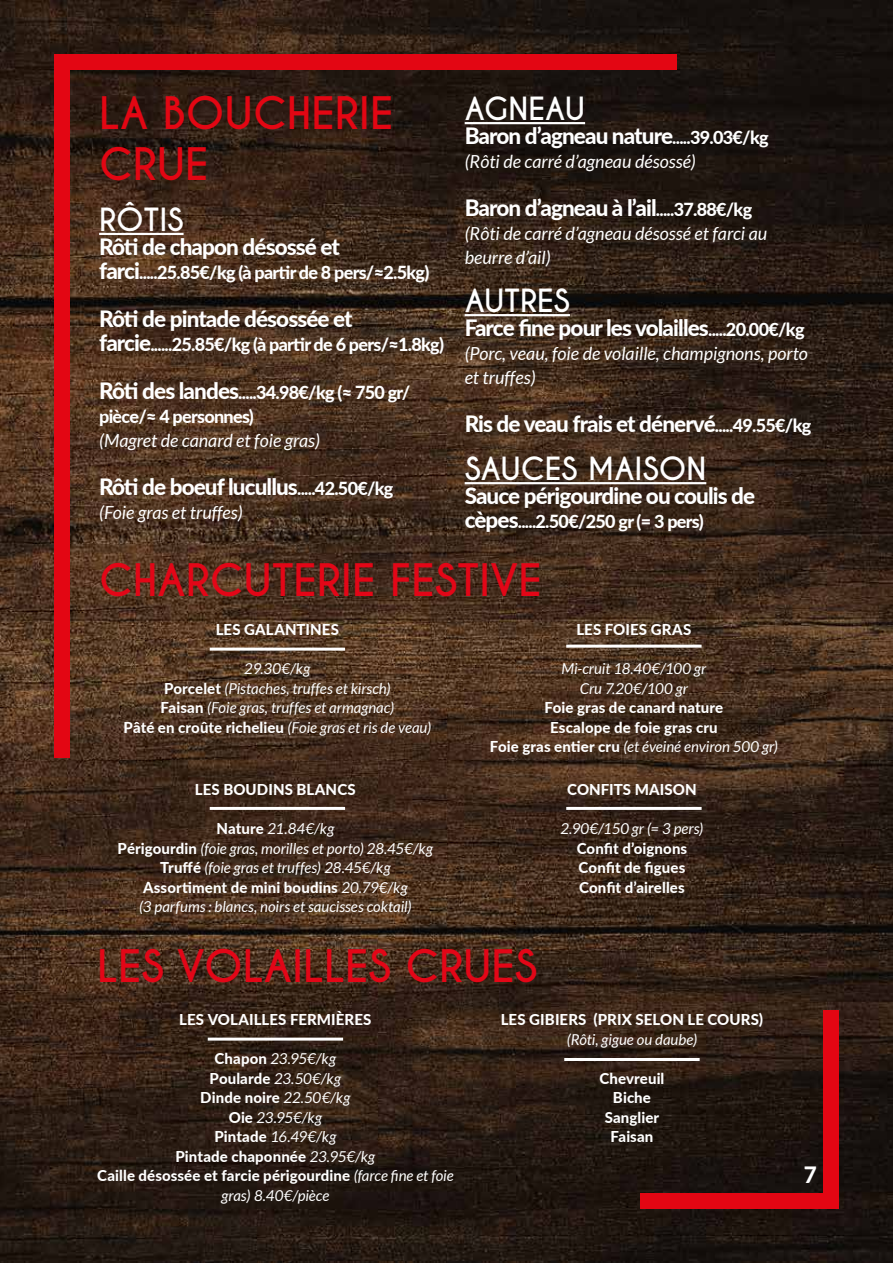
<style>
.page{position:relative;width:893px;height:1263px;background:#fff}
.page>*{position:absolute;margin:0;border:0;box-sizing:border-box;transform-origin:0 0}
.t1{font:700 42px "Caviar Dreams";color:#e30617}
.t2{font:700 42px/50.4px "Caviar Dreams";color:#e30613}
.t3{font:700 30px "Caviar Dreams";color:#fff}
.t4{font:800 22.5px "Lato";letter-spacing:-.04em;color:#fff}
.t5{font:italic 18px/24px "Lato";color:#fff}
.t6{font:800 18px/24px "Lato";letter-spacing:-.04em;color:#fff}
.t7{font:italic 15px/19.5px "Lato";color:#fff;text-align:center}
.t8{font:800 15px/19.5px "Lato";letter-spacing:.005em;color:#fff;text-align:center}
.s1{font-size:22.5px}
.s2{font-size:18px}
.s3{font-weight:800;font-style:normal}
.s4{font-weight:400;font-style:italic}
</style>
<div class="page">
<img style="left:0;top:0;width:893px;height:1263px">
<div style="left:54px;top:54px;width:622px;height:15px;background:#e30613"></div>
<div style="left:54px;top:62px;width:15px;height:696px;background:#e30613"></div>
<div style="left:641px;top:1193px;width:198px;height:16px;background:#e30613"></div>
<div style="left:823px;top:1010px;width:16px;height:198px;background:#e30613"></div>
<hr style="left:99px;top:233px;width:85px;height:2px;background:#fff">
<hr style="left:465px;top:122px;width:120px;height:2px;background:#fff">
<hr style="left:465px;top:314px;width:105px;height:2px;background:#fff">
<hr style="left:465px;top:482px;width:241px;height:2px;background:#fff">
<hr style="left:210px;top:648px;width:135px;height:3px;background:#fff">
<hr style="left:566px;top:645px;width:136px;height:3px;background:#fff">
<hr style="left:210px;top:807px;width:135px;height:3px;background:#fff">
<hr style="left:566px;top:807px;width:136px;height:3px;background:#fff">
<hr style="left:208px;top:1037px;width:135px;height:3px;background:#fff">
<hr style="left:564px;top:1058px;width:136px;height:3px;background:#fff">
<h1 class="t2" style="left:99px;top:90px;width:296px">LA BOUCHERIE<br>CRUE</h1>
<h2 class="t3" style="left:99px;top:201px;width:86px">RÔTIS</h2>
<h3 class="t4" style="left:99px;top:230px;width:242px">Rôti de chapon désossé et</h3>
<p class="t6" style="left:99px;top:259px;width:332px"><span class="s1">farci</span>.....25.85€/kg (à partir de 8 pers/≈2.5kg)</p>
<h3 class="t4" style="left:99px;top:302px;width:255px">Rôti de pintade désossée et</h3>
<p class="t6" style="left:99px;top:331px;width:346px"><span class="s1">farcie</span>......25.85€/kg (à partir de 6 pers/≈1.8kg)</p>
<p class="t6" style="left:99px;top:379px;width:313px"><span class="s1">Rôti des landes</span>.....34.98€/kg (≈ 750 gr/ pièce/≈ 4 personnes)</p>
<p class="t5" style="left:99px;top:429px;width:223px">(Magret de canard et foie gras)</p>
<h3 class="t4" style="left:99px;top:470px;width:296px">Rôti de boeuf lucullus<span class="s2">.....42.50€/kg</span></h3>
<p class="t5" style="left:99px;top:501px;width:145px">(Foie gras et truffes)</p>
<h2 class="t3" style="left:465px;top:91px;width:122px">AGNEAU</h2>
<h3 class="t4" style="left:465px;top:119px;width:305px">Baron d’agneau nature<span class="s2">.....39.03€/kg</span></h3>
<p class="t5" style="left:465px;top:150px;width:233px">(Rôti de carré d’agneau désossé)</p>
<h3 class="t4" style="left:465px;top:191px;width:289px">Baron d’agneau à l’ail<span class="s2">.....37.88€/kg</span></h3>
<p class="t5" style="left:465px;top:222px;width:304px">(Rôti de carré d’agneau désossé et farci au beurre d’ail)</p>
<h2 class="t3" style="left:465px;top:283px;width:107px">AUTRES</h2>
<h3 class="t4" style="left:465px;top:311px;width:341px">Farce fine pour les volailles<span class="s2">.....20.00€/kg</span></h3>
<p class="t5" style="left:465px;top:342px;width:345px">(Porc, veau, foie de volaille, champignons, porto et truffes)</p>
<h3 class="t4" style="left:465px;top:407px;width:348px">Ris de veau frais et dénervé<span class="s2">.....49.55€/kg</span></h3>
<h2 class="t3" style="left:465px;top:451px;width:243px">SAUCES MAISON</h2>
<h3 class="t4" style="left:465px;top:479px;width:292px">Sauce périgourdine ou coulis de</h3>
<p class="t6" style="left:465px;top:509px;width:241px"><span class="s1">cèpes</span>.....2.50€/250 gr (= 3 pers)</p>
<h1 class="t1" style="left:99px;top:555px;width:444px">CHARCUTERIE FESTIVE</h1>
<p class="t8" style="left:216px;top:619px;width:125px">LES GALANTINES</p>
<p class="t7" style="left:124px;top:659px;width:309px">29.30€/kg<br><span class="s3">Porcelet</span> (Pistaches, truffes et kirsch)<br><span class="s3">Faisan</span> (Foie gras, truffes et armagnac)<br><span class="s3">Pâté en croûte richelieu</span> (Foie gras et ris de veau)</p>
<p class="t8" style="left:195px;top:779px;width:162px">LES BOUDINS BLANCS</p>
<p class="t7" style="left:118px;top:819px;width:317px"><span class="s3">Nature</span> 21.84€/kg<br><span class="s3">Périgourdin</span> (foie gras, morilles et porto) 28.45€/kg <span class="s3">Truffé</span> (foie gras et truffes) 28.45€/kg <span class="s3">Assortiment de mini boudins</span> 20.79€/kg<br>(3 parfums : blancs, noirs et saucisses coktail)</p>
<p class="t8" style="left:576px;top:619px;width:116px">LES FOIES GRAS</p>
<p class="t7" style="left:561px;top:659px;width:146px">Mi-cruit 18.40€/100 gr<br>Cru 7.20€/100 gr</p>
<p class="t8" style="left:490px;top:697px;width:290px">Foie gras de canard nature<br>Escalope de foie gras cru<br>Foie gras entier cru <span class="s4">(et éveiné environ 500 gr)</span></p>
<p class="t8" style="left:567px;top:779px;width:131px">CONFITS MAISON</p>
<p class="t7" style="left:560px;top:819px;width:144px">2.90€/150 gr (= 3 pers)</p>
<p class="t8" style="left:577px;top:838px;width:112px;text-align:left">Confit d’oignons<br>Confit de figues<br>Confit d’airelles</p>
<h1 class="t1" style="left:97px;top:941px;width:442px">LES VOLAILLES CRUES</h1>
<p class="t8" style="left:179px;top:1009px;width:194px">LES VOLAILLES FERMIÈRES</p>
<p class="t7" style="left:97px;top:1049px;width:358px"><span class="s3">Chapon</span> 23.95€/kg<br><span class="s3">Poularde</span> 23.50€/kg<br><span class="s3">Dinde noire</span> 22.50€/kg<br><span class="s3">Oie</span> 23.95€/kg<br><span class="s3">Pintade</span> 16.49€/kg<br><span class="s3">Pintade chaponnée</span> 23.95€/kg<br><span class="s3">Caille désossée et farcie périgourdine</span> (farce fine et foie gras) 8.40€/pièce</p>
<p class="t8" style="left:501px;top:1009px;width:264px">LES GIBIERS (PRIX SELON LE COURS)</p>
<p class="t7" style="left:567px;top:1030px;width:132px">(Rôti, gigue ou daube)</p>
<p class="t8" style="left:599px;top:1068px;width:66px">Chevreuil<br>Biche<br>Sanglier<br>Faisan</p>
<h3 class="t4" style="left:804px;top:1158px;width:15px">7</h3>
</div>
